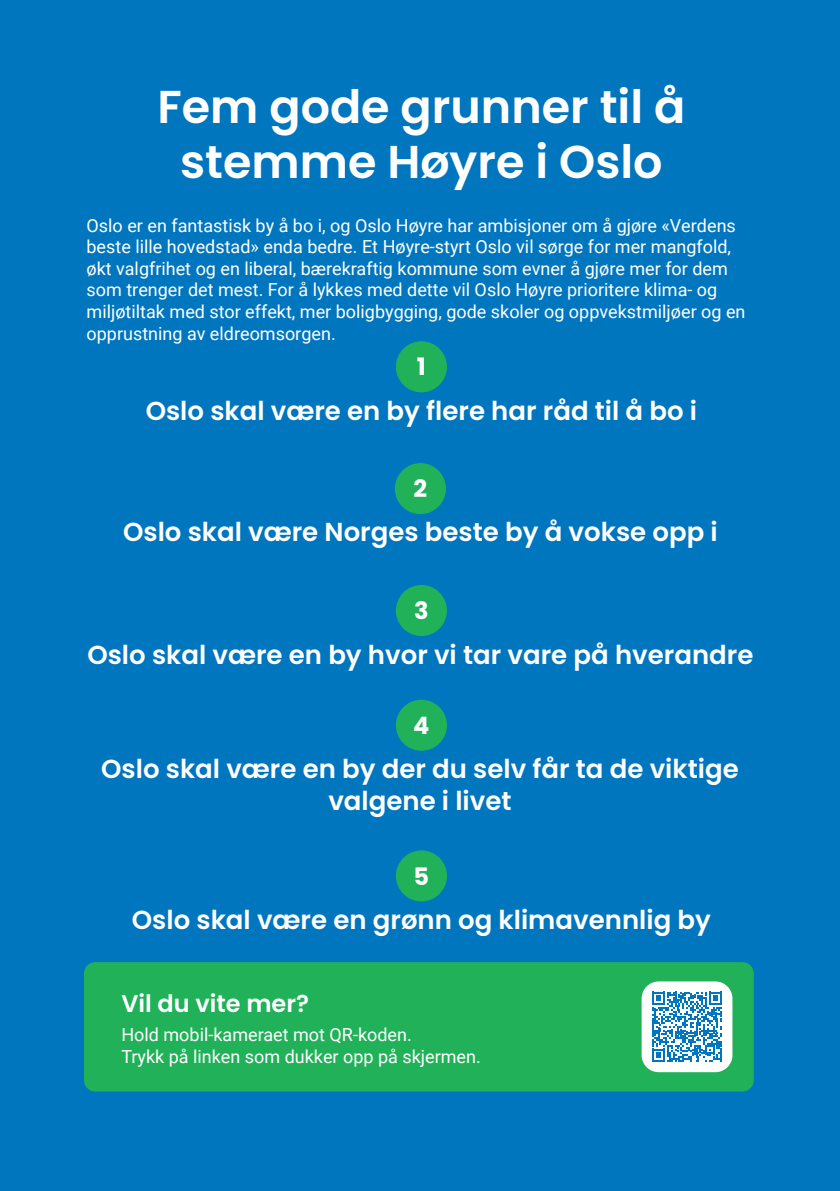
<style>
.page{position:relative;width:840px;height:1191px;background:#fff}
.page>*{position:absolute;margin:0;border:0;box-sizing:border-box;transform-origin:0 0}
.t1{font:600 46px/55.2px "Poppins";color:#fff;text-align:center}
.t2{font:600 26px/31.2px "Poppins";color:#fff;text-align:center}
.t3{font:600 24px "Poppins";color:#fff}
.t4{font:700 24px "Poppins";color:#fff}
.t5{font:18px/21.6px "Roboto";color:#fff}
</style>
<div class="page">
<div style="left:0;top:0;width:839px;height:1191px;background:#0076bf"></div>
<div style="left:395px;top:341px;width:51px;height:51px;background:#21b259;border-radius:50%"></div>
<div style="left:394px;top:463px;width:51px;height:51px;background:#21b259;border-radius:50%"></div>
<div style="left:395px;top:585px;width:51px;height:51px;background:#21b259;border-radius:50%"></div>
<div style="left:395px;top:850px;width:51px;height:51px;background:#21b259;border-radius:50%"></div>
<div style="left:395px;top:699px;width:51px;height:52px;background:#21b259;border-radius:50%"></div>
<div style="left:84px;top:962px;width:669px;height:129px;background:#21b259;border-radius:11px"></div>
<div style="left:641px;top:981px;width:91px;height:91px;background:#fff;border-radius:17px"></div>
<svg style="left:652px;top:991px;width:69px;height:71px"></svg>
<p class="t1" style="left:157px;top:79px;width:529px">Fem gode grunner til å stemme Høyre i Oslo</p>
<p class="t5" style="left:86px;top:214px;width:660px">Oslo er en fantastisk by å bo i, og Oslo Høyre har ambisjoner om å gjøre «Verdens beste lille hovedstad» enda bedre. Et Høyre-styrt Oslo vil sørge for mer mangfold, økt valgfrihet og en liberal, bærekraftig kommune som evner å gjøre mer for dem som trenger det mest. For å lykkes med dette vil Oslo Høyre prioritere klima- og miljøtiltak med stor effekt, mer boligbygging, gode skoler og oppvekstmiljøer og en opprustning av eldreomsorgen.</p>
<p class="t4" style="left:416px;top:353px;width:11px">1</p>
<p class="t2" style="left:146px;top:395px;width:552px">Oslo skal være en by flere har råd til å bo i</p>
<p class="t4" style="left:413px;top:475px;width:15px">2</p>
<p class="t2" style="left:123px;top:517px;width:596px">Oslo skal være Norges beste by å vokse opp i</p>
<p class="t4" style="left:414px;top:597px;width:16px">3</p>
<p class="t2" style="left:87px;top:639px;width:667px">Oslo skal være en by hvor vi tar vare på hverandre</p>
<p class="t4" style="left:413px;top:712px;width:18px">4</p>
<p class="t2" style="left:101px;top:754px;width:638px">Oslo skal være en by der du selv får ta de viktige valgene i livet</p>
<p class="t4" style="left:413px;top:862px;width:17px">5</p>
<p class="t2" style="left:132px;top:904px;width:580px">Oslo skal være en grønn og klimavennlig by</p>
<p class="t3" style="left:121px;top:990px;width:189px">Vil du vite mer?</p>
<p class="t5" style="left:121px;top:1023px;width:292px">Hold mobil-kameraet mot QR-koden.</p>
<p class="t5" style="left:121px;top:1045px;width:361px">Trykk på linken som dukker opp på skjermen.</p>
</div>
